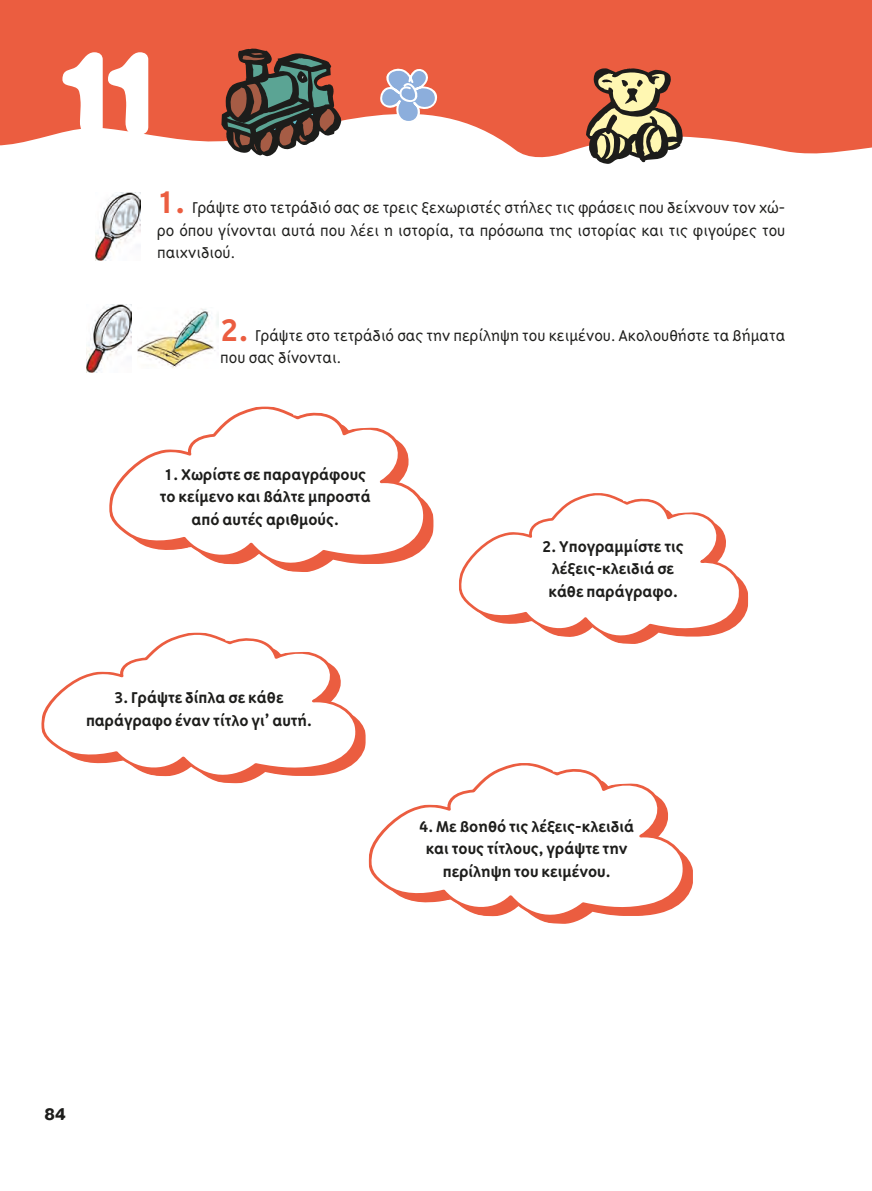
<style>
.page{position:relative;width:872px;height:1191px;background:#fff}
.page>*{position:absolute;margin:0;border:0;box-sizing:border-box;transform-origin:0 0}
.KEIMENO_EXO{font:300 18px/22.5px "Triplex Sans OTGR";color:#1d1d1b;text-align:justify}
.KEIMENO{font:700 18px/22.5px "Triplex Sans OTGR";color:#1d1d1b;text-align:center}
.t1{font:16.5px "CF Milk";color:#1d1d1b;scale:1.2 1}
.s1{font-weight:700;font-size:36px;color:#eb5d40}
</style>
<div class="page">
<svg style="left:0;top:0;width:872px;height:158px;background:#ed7157"></svg>
<svg style="left:62px;top:52px;width:86px;height:83px"></svg>
<svg style="left:221px;top:47px;width:121px;height:109px;background:#755c50"></svg>
<svg style="left:378px;top:68px;width:59px;height:55px"></svg>
<svg style="left:586px;top:68px;width:97px;height:96px;background:#a68769"></svg>
<img style="left:95px;top:193px;width:45px;height:67px">
<img style="left:87px;top:304px;width:44px;height:68px">
<img style="left:138px;top:308px;width:81px;height:61px">
<svg style="left:285px;top:505px;width:148px;height:67px"></svg>
<svg style="left:109px;top:406px;width:319px;height:164px"></svg>
<svg style="left:616px;top:582px;width:132px;height:62px"></svg>
<svg style="left:459px;top:493px;width:284px;height:149px"></svg>
<svg style="left:216px;top:722px;width:149px;height:61px"></svg>
<svg style="left:41px;top:632px;width:319px;height:149px"></svg>
<svg style="left:542px;top:858px;width:151px;height:65px"></svg>
<svg style="left:369px;top:763px;width:318px;height:158px"></svg>
<p class="KEIMENO_EXO" style="left:157px;top:196px;width:629px"><span class="s1">1.</span> Γράψτε στο τετράδιό σας σε τρεις ξεχωριστές στήλες τις φράσεις που δείχνουν τον χώ&shy;ρο όπου γίνονται αυτά που λέει η ιστορία, τα πρόσωπα της ιστορίας και τις φιγούρες του παιχνιδιού.</p>
<p class="KEIMENO_EXO" style="left:220px;top:324px;width:566px"><span class="s1">2.</span> Γράψτε στο τετράδιό σας την περίληψη του κειμένου. Ακολουθήστε τα βήματα που σας δίνονται.</p>
<p class="KEIMENO" style="left:160px;top:463px;width:212px">1. Χωρίστε σε παραγράφους το κείμενο και βάλτε μπροστά από αυτές αριθμούς.</p>
<p class="KEIMENO" style="left:86px;top:686px;width:227px">3. Γράψτε δίπλα σε κάθε παράγραφο έναν τίτλο γι’ αυτή.</p>
<p class="KEIMENO" style="left:542px;top:534px;width:143px">2. Υπογραμμίστε τις λέξεις-κλειδιά σε κάθε παράγραφο.</p>
<p class="KEIMENO" style="left:419px;top:814px;width:216px">4. Με βοηθό τις λέξεις-κλειδιά και τους τίτλους, γράψτε την περίληψη του κειμένου.</p>
<p class="t1" style="left:44px;top:1105px;width:19px">84</p>
</div>
